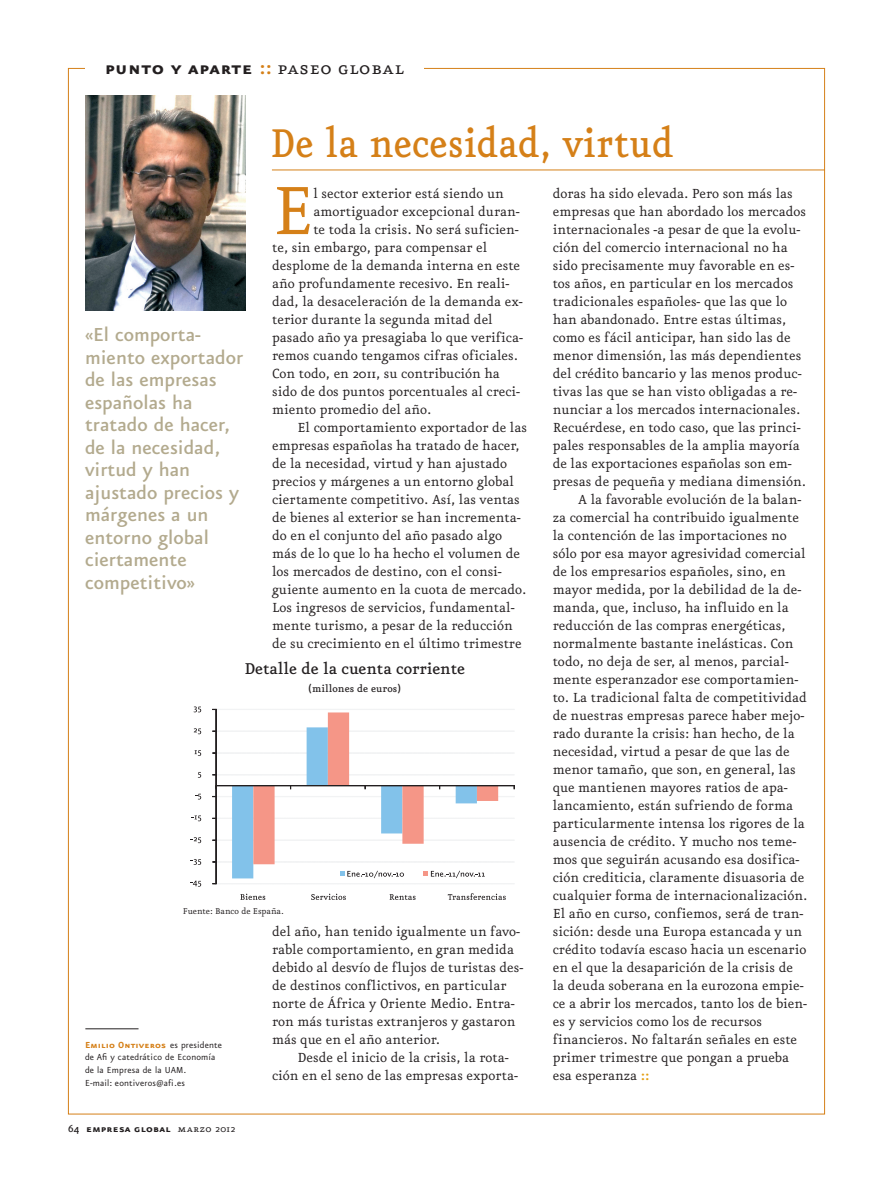
<style>
.page{position:relative;width:893px;height:1191px;background:#fff}
.page>*{position:absolute;margin:0;border:0;box-sizing:border-box;transform-origin:0 0}
.t1{font:81.6px "Eureka";color:#d58018}
.t2{font:500 48px "Eureka";color:#d58018;scale:.9 1}
.t3{font:500 22.5px/22.5px "Eureka Sans";color:#b3aa8e}
.t4{font:21.9px "Eureka Sans Bold Caps";letter-spacing:.025em;color:#231f20}
.t5{font:500 18.75px "Eureka";letter-spacing:-.005em;color:#231f20}
.t6{font:15.75px/18px "Eureka";color:#231f20}
.t7{font:12px "Eureka Sans Bold Caps";letter-spacing:.025em;color:#231f20}
.t8{font:500 12px "Eureka";color:#231f20}
.t9{font:10.5px/12.8px "Eureka Sans";letter-spacing:.015em;color:#231f20}
.t10{font:10.5px "Eureka Sans Bold Caps";letter-spacing:.015em;color:#d58018}
.t11{font:10.2px "Eureka";color:#231f20}
.s1{color:#d58018}
.s2{font-family:"Eureka Small Caps"}
.s3{font-family:"Eureka Sans";color:#231f20}
.s4{font-family:"Eureka";font-weight:500}
.s5{font-family:"Eureka"}
.s6{font-family:"Eureka Sans";font-weight:700;color:#e49f13}
</style>
<div class="page">
<hr style="left:85px;top:1028px;width:54px;height:1px;background:#231f20">
<img style="left:85px;top:96px;width:160px;height:214px">
<svg style="left:217px;top:709px;width:297px;height:175px"></svg>
<div style="left:216px;top:709px;width:1px;height:175px;border:1px solid #231f20"></div>
<div style="left:216px;top:785px;width:298px;height:1px;border:1px solid #231f20"></div>
<svg style="left:190px;top:880px;width:11px;height:6px"></svg>
<svg style="left:191px;top:859px;width:10px;height:6px"></svg>
<svg style="left:191px;top:837px;width:10px;height:6px"></svg>
<svg style="left:192px;top:815px;width:9px;height:6px"></svg>
<svg style="left:195px;top:793px;width:6px;height:6px"></svg>
<svg style="left:198px;top:772px;width:3px;height:6px"></svg>
<svg style="left:195px;top:750px;width:6px;height:6px"></svg>
<svg style="left:194px;top:728px;width:7px;height:6px"></svg>
<svg style="left:194px;top:706px;width:7px;height:6px"></svg>
<svg style="left:240px;top:893px;width:25px;height:7px"></svg>
<svg style="left:311px;top:893px;width:35px;height:7px"></svg>
<svg style="left:390px;top:894px;width:26px;height:6px"></svg>
<svg style="left:448px;top:893px;width:58px;height:7px"></svg>
<svg style="left:232px;top:712px;width:266px;height:166px"></svg>
<hr style="left:272px;top:170px;width:553px;height:1px;background:#d58018">
<h3 class="t4" style="left:105px;top:57px;width:301px">punto y aparte <span class="s1">::</span> <span class="s2">paseo global</span></h3>
<h2 class="t2" style="left:270px;top:120px;width:450px">De la necesidad, virtud</h2>
<h3 class="t3" style="left:85px;top:322px;width:160px">«El comporta&shy;miento exportador de las empresas españolas ha tratado de hacer, de la necesidad, virtud y han ajustado precios y márgenes a un entorno global ciertamente competitivo»</h3>
<h1 class="t1" style="left:272px;top:171px;width:43px">E</h1>
<p class="t6" style="left:313px;top:185px;width:192px">l sector exterior está siendo un</p>
<p class="t6" style="left:313px;top:203px;width:208px">amortiguador excepcional duran-</p>
<p class="t6" style="left:313px;top:221px;width:207px">te toda la crisis. No será suficien-</p>
<p class="t6" style="left:272px;top:239px;width:217px">te, sin embargo, para compensar el</p>
<p class="t6" style="left:272px;top:257px;width:250px">desplome de la demanda interna en este</p>
<p class="t6" style="left:272px;top:275px;width:239px">año profundamente recesivo. En reali-</p>
<p class="t6" style="left:272px;top:293px;width:252px">dad, la desaceleración de la demanda ex-</p>
<p class="t6" style="left:272px;top:311px;width:222px">terior durante la segunda mitad del</p>
<p class="t6" style="left:272px;top:329px;width:252px">pasado año ya presagiaba lo que verifica-</p>
<p class="t6" style="left:272px;top:347px;width:247px">remos cuando tengamos cifras oficiales.</p>
<p class="t6" style="left:272px;top:365px;width:229px">Con todo, en 2011, su contribución ha</p>
<p class="t6" style="left:272px;top:383px;width:250px">sido de dos puntos porcentuales al creci-</p>
<p class="t6" style="left:272px;top:401px;width:161px">miento promedio del año.</p>
<p class="t6" style="left:298px;top:419px;width:231px">El comportamiento exportador de las</p>
<p class="t6" style="left:272px;top:437px;width:249px">empresas españolas ha tratado de hacer,</p>
<p class="t6" style="left:272px;top:455px;width:237px">de la necesidad, virtud y han ajustado</p>
<p class="t6" style="left:272px;top:473px;width:243px">precios y márgenes a un entorno global</p>
<p class="t6" style="left:272px;top:491px;width:249px">ciertamente competitivo. Así, las ventas</p>
<p class="t6" style="left:272px;top:509px;width:250px">de bienes al exterior se han incrementa-</p>
<p class="t6" style="left:272px;top:527px;width:231px">do en el conjunto del año pasado algo</p>
<p class="t6" style="left:272px;top:545px;width:249px">más de lo que lo ha hecho el volumen de</p>
<p class="t6" style="left:272px;top:563px;width:231px">los mercados de destino, con el consi-</p>
<p class="t6" style="left:272px;top:581px;width:256px">guiente aumento en la cuota de mercado.</p>
<p class="t6" style="left:272px;top:599px;width:244px">Los ingresos de servicios, fundamental-</p>
<p class="t6" style="left:272px;top:617px;width:242px">mente turismo, a pesar de la reducción</p>
<p class="t6" style="left:272px;top:635px;width:251px">de su crecimiento en el último trimestre</p>
<p class="t5" style="left:244px;top:659px;width:222px">Detalle de la cuenta corriente</p>
<p class="t8" style="left:308px;top:683px;width:95px">(millones de euros)</p>
<p class="t11" style="left:183px;top:906px;width:102px">Fuente: Banco de España.</p>
<p class="t10" style="left:85px;top:1039px;width:139px">Emilio Ontiveros <span class="s3">es presidente</span></p>
<p class="t9" style="left:85px;top:1051px;width:132px">de Afi y catedrático de Economía de la Empresa de la UAM.<br>E-mail: eontiveros@afi.es</p>
<p class="t7" style="left:68px;top:1122px;width:169px"><span class="s4">64</span> empresa global <span class="s2">marzo</span> <span class="s5">2012</span></p>
<p class="t6" style="left:272px;top:923px;width:253px">del año, han tenido igualmente un favo&shy;rable comportamiento, en gran medida debido al desvío de flujos de turistas des&shy;de destinos conflictivos, en particular norte de África y Oriente Medio. Entra&shy;ron más turistas extranjeros y gastaron más que en el año anterior.</p>
<p class="t6" style="left:272px;top:1049px;width:247px;text-indent:26px">Desde el inicio de la crisis, la rota&shy;ción en el seno de las empresas exporta-</p>
<p class="t6" style="left:553px;top:185px;width:242px">doras ha sido elevada. Pero son más las</p>
<p class="t6" style="left:553px;top:203px;width:255px">empresas que han abordado los mercados</p>
<p class="t6" style="left:553px;top:221px;width:249px">internacionales -a pesar de que la evolu-</p>
<p class="t6" style="left:553px;top:239px;width:237px">ción del comercio internacional no ha</p>
<p class="t6" style="left:553px;top:257px;width:243px">sido precisamente muy favorable en es-</p>
<p class="t6" style="left:553px;top:275px;width:242px">tos años, en particular en los mercados</p>
<p class="t6" style="left:553px;top:293px;width:236px">tradicionales españoles- que las que lo</p>
<p class="t6" style="left:553px;top:311px;width:235px">han abandonado. Entre estas últimas,</p>
<p class="t6" style="left:553px;top:329px;width:240px">como es fácil anticipar, han sido las de</p>
<p class="t6" style="left:553px;top:347px;width:250px">menor dimensión, las más dependientes</p>
<p class="t6" style="left:553px;top:365px;width:250px">del crédito bancario y las menos produc-</p>
<p class="t6" style="left:553px;top:383px;width:246px">tivas las que se han visto obligadas a re-</p>
<p class="t6" style="left:553px;top:401px;width:249px">nunciar a los mercados internacionales.</p>
<p class="t6" style="left:553px;top:419px;width:249px">Recuérdese, en todo caso, que las princi-</p>
<p class="t6" style="left:553px;top:437px;width:249px">pales responsables de la amplia mayoría</p>
<p class="t6" style="left:553px;top:455px;width:241px">de las exportaciones españolas son em-</p>
<p class="t6" style="left:553px;top:473px;width:255px">presas de pequeña y mediana dimensión.</p>
<p class="t6" style="left:578px;top:491px;width:224px">A la favorable evolución de la balan-</p>
<p class="t6" style="left:553px;top:509px;width:248px">za comercial ha contribuido igualmente</p>
<p class="t6" style="left:553px;top:527px;width:236px">la contención de las importaciones no</p>
<p class="t6" style="left:553px;top:545px;width:254px">sólo por esa mayor agresividad comercial</p>
<p class="t6" style="left:553px;top:563px;width:235px">de los empresarios españoles, sino, en</p>
<p class="t6" style="left:553px;top:581px;width:250px">mayor medida, por la debilidad de la de-</p>
<p class="t6" style="left:553px;top:599px;width:238px">manda, que, incluso, ha influido en la</p>
<p class="t6" style="left:553px;top:617px;width:234px">reducción de las compras energéticas,</p>
<p class="t6" style="left:553px;top:635px;width:242px">normalmente bastante inelásticas. Con</p>
<p class="t6" style="left:553px;top:653px;width:237px">todo, no deja de ser, al menos, parcial-</p>
<p class="t6" style="left:553px;top:671px;width:247px">mente esperanzador ese comportamien-</p>
<p class="t6" style="left:553px;top:689px;width:256px">to. La tradicional falta de competitividad</p>
<p class="t6" style="left:553px;top:707px;width:253px">de nuestras empresas parece haber mejo-</p>
<p class="t6" style="left:553px;top:725px;width:243px">rado durante la crisis: han hecho, de la</p>
<p class="t6" style="left:553px;top:743px;width:239px">necesidad, virtud a pesar de que las de</p>
<p class="t6" style="left:553px;top:761px;width:245px">menor tamaño, que son, en general, las</p>
<p class="t6" style="left:553px;top:779px;width:237px">que mantienen mayores ratios de apa-</p>
<p class="t6" style="left:553px;top:797px;width:242px">lancamiento, están sufriendo de forma</p>
<p class="t6" style="left:553px;top:815px;width:254px">particularmente intensa los rigores de la</p>
<p class="t6" style="left:553px;top:833px;width:245px">ausencia de crédito. Y mucho nos teme-</p>
<p class="t6" style="left:553px;top:851px;width:248px">mos que seguirán acusando esa dosifica-</p>
<p class="t6" style="left:553px;top:869px;width:253px">ción crediticia, claramente disuasoria de</p>
<p class="t6" style="left:553px;top:887px;width:256px">cualquier forma de internacionalización.</p>
<p class="t6" style="left:553px;top:905px;width:252px">El año en curso, confiemos, será de tran-</p>
<p class="t6" style="left:553px;top:923px;width:251px">sición: desde una Europa estancada y un</p>
<p class="t6" style="left:553px;top:941px;width:255px">crédito todavía escaso hacia un escenario</p>
<p class="t6" style="left:553px;top:959px;width:242px">en el que la desaparición de la crisis de</p>
<p class="t6" style="left:553px;top:977px;width:252px">la deuda soberana en la eurozona empie-</p>
<p class="t6" style="left:553px;top:995px;width:256px">ce a abrir los mercados, tanto los de bien-</p>
<p class="t6" style="left:553px;top:1013px;width:211px">es y servicios como los de recursos</p>
<p class="t6" style="left:553px;top:1031px;width:246px">financieros. No faltarán señales en este</p>
<p class="t6" style="left:553px;top:1049px;width:238px">primer trimestre que pongan a prueba</p>
<p class="t6" style="left:553px;top:1067px;width:98px">esa esperanza <span class="s6">::</span></p>
</div>
